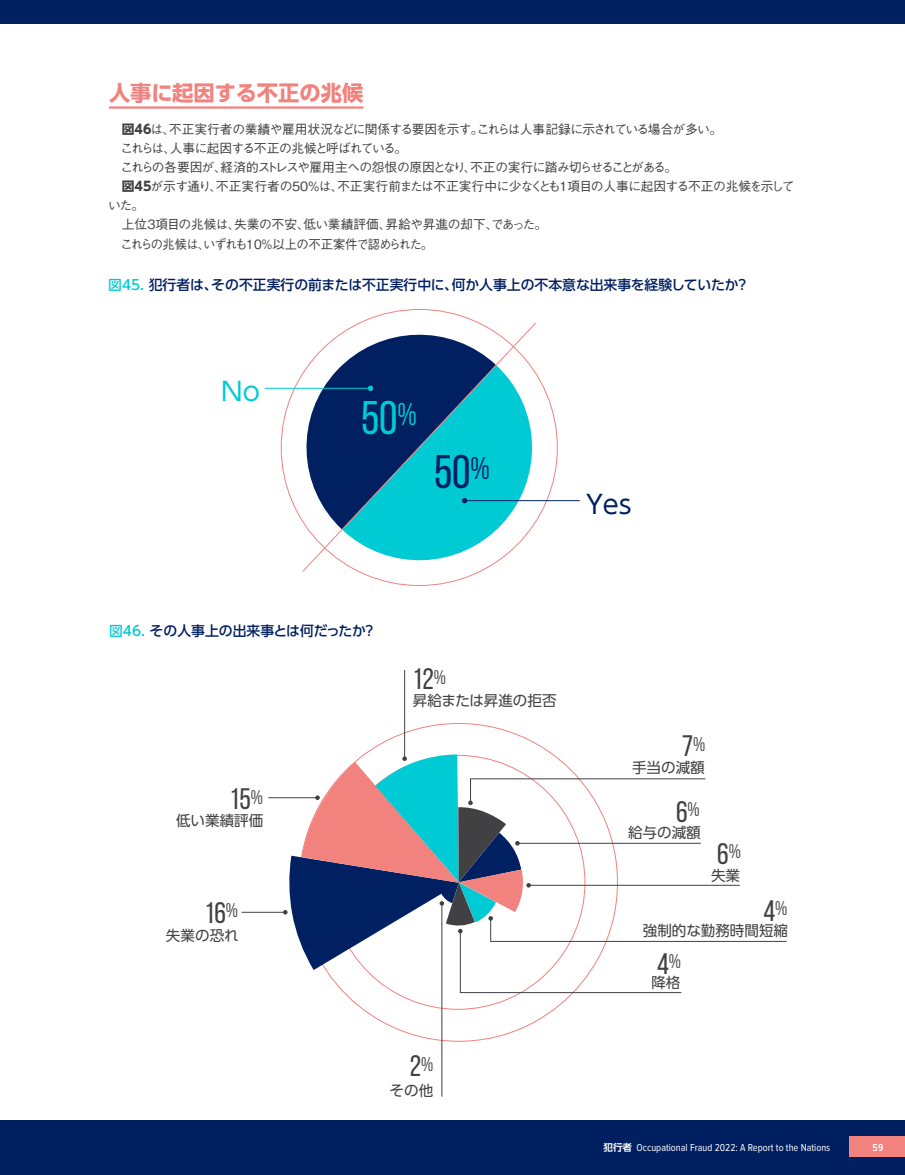
<style>
.page{position:relative;width:905px;height:1175px;background:#fff}
.page>*{position:absolute;margin:0;border:0;box-sizing:border-box;transform-origin:0 0}
.t1{font:47.1px "Bebas Neue";color:#00cad4}
.t2{font:47.1px "Bebas Neue";color:#002061}
.t3{font:29.55px "Bebas Neue";color:#414042}
.t4{font:25.65px "UD Shin Go Pr 6 N";color:#002061}
.t5{font:25.65px "UD Shin Go Pr 6 N";color:#00cad4}
.Header2_日本語{font:700 21.3px "UD Shin Go Pr 6 N";color:#f1827e}
.t6{font:14.55px "UD Shin Go Pr 6 N";color:#414042}
.図_見出し_2桁{font:500 13.8px "UD Shin Go Pr 6 N";color:#001f61}
.Body_Copy_2022_日本語{font:500 12.75px/19.2px "Gothic BBB Pr 6 N";letter-spacing:-.045em;color:#413f42}
.Body_Copy_2022_日本語-2{font:500 12.75px "Gothic BBB Pr 6 N";letter-spacing:-.075em;color:#413f42;scale:.96 1}
.Body_Copy_2022_日本語-3{font:500 12.75px "Gothic BBB Pr 6 N";letter-spacing:-.095em;color:#413f42}
.section_right{font:10.5px "Proxima Nova Cond";color:#fff}
.page___right{font:600 10.5px "Proxima Nova Cond";color:#fff}
.s1{font-family:"UD Shin Go Pr 6 N";font-weight:700}
.s2{color:#00cad4}
.s3{font-family:"UD Shin Go Pr 6 N De";font-weight:700;font-size:9.6px}
</style>
<div class="page">
<div style="left:0;top:0;width:904px;height:23px;background:#001f61"></div>
<div style="left:0;top:1120px;width:904px;height:54px;background:#001f61"></div>
<div style="left:849px;top:1136px;width:55px;height:21px;background:#f1827e"></div>
<hr style="left:109px;top:106px;width:254px;height:3px;background:#f1827e">
<hr style="left:264px;top:388px;width:106px;height:1px;background:#00cad4">
<hr style="left:464px;top:500px;width:115px;height:1px;background:#002061">
<svg style="left:294px;top:323px;width:250px;height:249px"></svg>
<hr style="left:241px;top:912px;width:44px;height:1px;background:#414042">
<hr style="left:268px;top:797px;width:49px;height:1px;background:#414042">
<hr style="left:404px;top:670px;width:1px;height:88px;background:#414042">
<hr style="left:441px;top:903px;width:1px;height:193px;background:#414042">
<svg style="left:283px;top:754px;width:504px;height:239px"></svg>
<p class="Header2_日本語" style="left:109px;top:75px;width:256px">人事に起因する不正の兆候</p>
<p class="Body_Copy_2022_日本語" style="left:122px;top:118px;width:602px"><span class="s1">図46</span>は、不正実行者の業績や雇用状況などに関係する要因を示す。これらは人事記録に示されている場合が多い。</p>
<p class="Body_Copy_2022_日本語-3" style="left:120px;top:138px;width:288px">これらは、人事に起因する不正の兆候と呼ばれている。</p>
<p class="Body_Copy_2022_日本語" style="left:120px;top:157px;width:558px">これらの各要因が、経済的ストレスや雇用主への怨恨の原因となり、不正の実行に踏み切らせることがある。</p>
<p class="Body_Copy_2022_日本語" style="left:108px;top:176px;width:687px;text-indent:13px"><span class="s1">図45</span>が示す通り、不正実行者の50％は、不正実行前または不正実行中に少なくとも1項目の人事に起因する不正の兆候を示していた。</p>
<p class="Body_Copy_2022_日本語" style="left:122px;top:214px;width:427px">上位3項目の兆候は、失業の不安、低い業績評価、昇給や昇進の却下、であった。</p>
<p class="Body_Copy_2022_日本語-2" style="left:121px;top:233px;width:327px">これらの兆候は、いずれも10％以上の不正案件で認められた。</p>
<p class="図_見出し_2桁" style="left:108px;top:273px;width:642px"><span class="s2">図45.</span> 犯行者は、その不正実行の前または不正実行中に、何か人事上の不本意な出来事を経験していたか？</p>
<p class="t5" style="left:221px;top:370px;width:40px">No</p>
<p class="t1" style="left:361px;top:392px;width:57px">50<sup>%</sup></p>
<p class="t2" style="left:434px;top:446px;width:57px">50<sup>%</sup></p>
<p class="t4" style="left:586px;top:483px;width:47px">Yes</p>
<p class="図_見出し_2桁" style="left:109px;top:619px;width:269px"><span class="s2">図46.</span> その人事上の出来事とは何だったか？</p>
<p class="t3" style="left:229px;top:783px;width:35px">15<sup>%</sup></p>
<p class="t6" style="left:176px;top:808px;width:89px">低い業績評価</p>
<p class="t3" style="left:204px;top:896px;width:35px">16<sup>%</sup></p>
<p class="t6" style="left:166px;top:924px;width:74px">失業の恐れ</p>
<p class="t3" style="left:412px;top:663px;width:35px">12<sup>%</sup></p>
<p class="t6" style="left:413px;top:688px;width:145px">昇給または昇進の拒否</p>
<p class="t3" style="left:409px;top:1050px;width:25px">2<sup>%</sup></p>
<p class="t6" style="left:389px;top:1078px;width:45px">その他</p>
<p class="t3" style="left:681px;top:730px;width:25px">7<sup>%</sup></p>
<p class="t6" style="left:632px;top:755px;width:74px">手当の減額</p>
<p class="t3" style="left:676px;top:795px;width:25px">6<sup>%</sup></p>
<p class="t6" style="left:628px;top:821px;width:74px">給与の減額</p>
<p class="t3" style="left:717px;top:837px;width:25px">6<sup>%</sup></p>
<p class="t6" style="left:711px;top:863px;width:31px">失業</p>
<p class="t3" style="left:763px;top:894px;width:26px">4<sup>%</sup></p>
<p class="t6" style="left:643px;top:918px;width:147px">強制的な勤務時間短縮</p>
<p class="t3" style="left:657px;top:947px;width:26px">4<sup>%</sup></p>
<p class="t6" style="left:651px;top:971px;width:31px">降格</p>
<p class="section_right" style="left:603px;top:1139px;width:228px"><span class="s3">犯行者</span> Occupational Fraud 2022: A Report to the Nations</p>
<p class="page___right" style="left:872px;top:1139px;width:12px">59</p>
</div>
